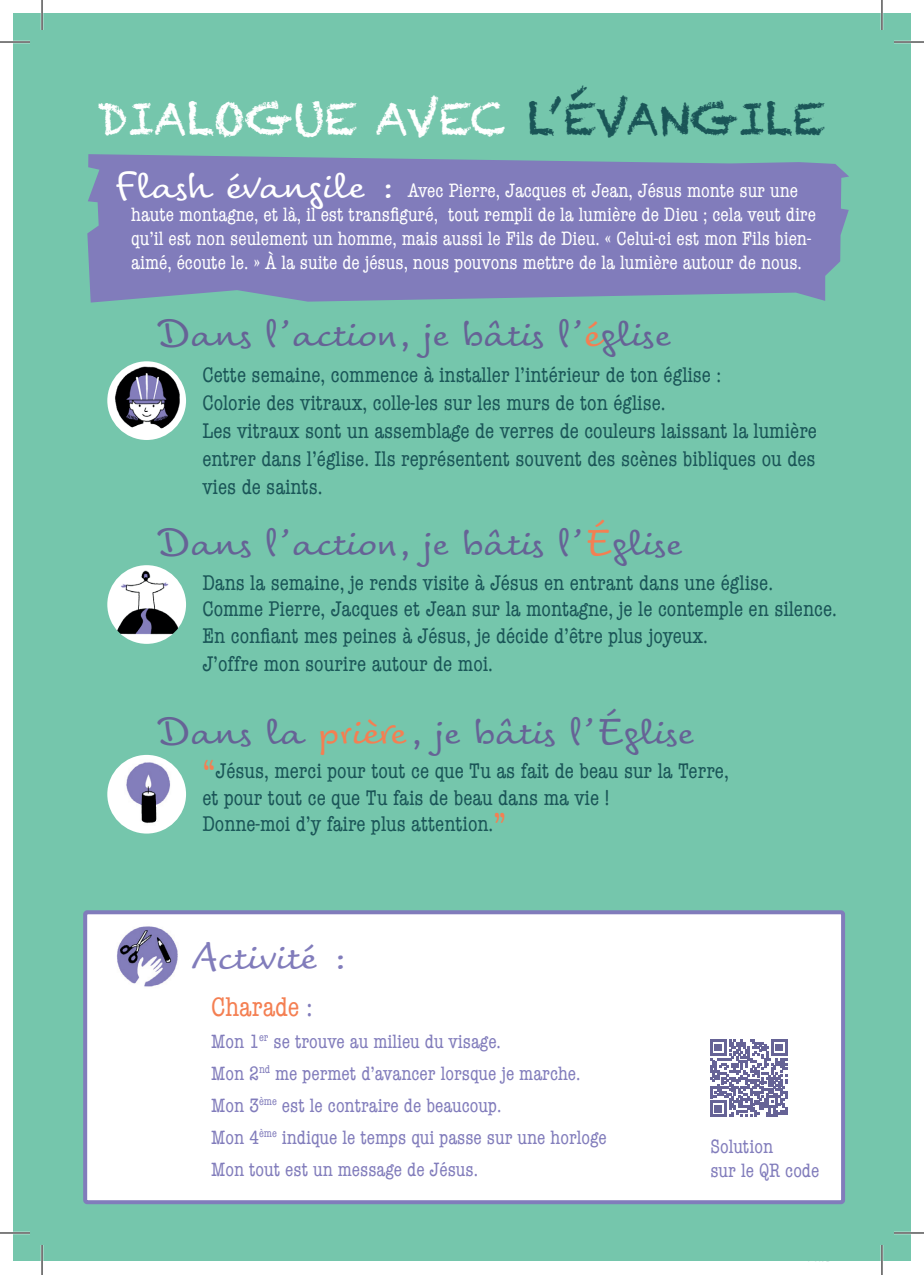
<style>
.page{position:relative;width:924px;height:1275px;background:#fff}
.page>*{position:absolute;margin:0;border:0;box-sizing:border-box;transform-origin:0 0}
.t1{font:44px "Chalkduster";color:#fff}
.t2{font:36px "Tornac";color:#666396}
.t3{font:36px "Tornac";color:#817cbb}
.t4{font:condensed 28px "American Typewriter";color:#f47f52}
.t5{font:condensed 22px/28px "American Typewriter";color:#1a5557}
.t6{font:condensed 20px/24px "American Typewriter";color:#fff}
.t7{font:condensed 20px/32px "American Typewriter";color:#817cbb}
.s1{color:#1a5557}
.s2{font-family:"Tornac";font-stretch:normal;font-size:36px}
.s3{color:#f47f52}
.s4{font-size:36px;color:#f47f52}
.s5{color:#817cbb}
</style>
<div class="page">
<div style="left:14px;top:14px;width:28px;height:1247px;background:#75c6ac"></div>
<div style="left:42px;top:14px;width:867px;height:1247px;background:#75c6ac"></div>
<svg style="left:87px;top:154px;width:761px;height:148px;background:#7f82b9"></svg>
<div style="left:85px;top:912px;width:757px;height:290px;background:#fff;border-radius:2px"></div>
<div style="left:83px;top:910px;width:761px;height:294px;border:4px solid #817cbb;border-radius:2px"></div>
<img style="left:107px;top:361px;width:79px;height:79px;border-radius:39px">
<img style="left:107px;top:565px;width:79px;height:79px;border-radius:39px">
<img style="left:107px;top:755px;width:79px;height:78px;border-radius:39px">
<img style="left:108px;top:917px;width:79px;height:79px;border-radius:39px">
<svg style="left:710px;top:1039px;width:77px;height:78px"></svg>
<hr style="left:0;top:41px;width:30px;height:2px;background:#fff">
<hr style="left:893px;top:41px;width:30px;height:2px;background:#fff">
<hr style="left:0;top:1231px;width:30px;height:3px;background:#fff">
<hr style="left:893px;top:1231px;width:30px;height:3px;background:#fff">
<hr style="left:41px;top:0;width:2px;height:30px;background:#fff">
<hr style="left:41px;top:1245px;width:2px;height:30px;background:#fff">
<hr style="left:880px;top:0;width:2px;height:30px;background:#fff">
<hr style="left:880px;top:1245px;width:2px;height:30px;background:#fff">
<hr style="left:0;top:42px;width:30px;height:1px;background:#000">
<hr style="left:893px;top:42px;width:30px;height:1px;background:#000">
<hr style="left:0;top:1232px;width:30px;height:1px;background:#000">
<hr style="left:893px;top:1232px;width:30px;height:1px;background:#000">
<hr style="left:42px;top:0;width:1px;height:30px;background:#000">
<hr style="left:42px;top:1245px;width:1px;height:30px;background:#000">
<hr style="left:881px;top:0;width:1px;height:30px;background:#000">
<hr style="left:881px;top:1245px;width:1px;height:30px;background:#000">
<h1 class="t1" style="left:97px;top:93px;width:729px">DIALOGUE AVEC <span class="s1">L’ÉVANGILE</span></h1>
<p class="t6" style="left:131px;top:177px;width:686px;text-indent:-17px"><span class="s2">Flash évangile :</span> Avec Pierre, Jacques et Jean, Jésus monte sur une haute montagne, et là, il est transfiguré, tout rempli de la lumière de Dieu ; cela veut dire qu’il est non seulement un homme, mais aussi le Fils de Dieu. « Celui-ci est mon Fils bien&shy;aimé, écoute le. » À la suite de jésus, nous pouvons mettre de la lumière autour de nous.</p>
<h2 class="t2" style="left:157px;top:310px;width:515px">Dans l’action, je bâtis l’<span class="s3">é</span>glise</h2>
<p class="t5" style="left:202px;top:360px;width:616px">Cette semaine, commence à installer l’intérieur de ton église :<br>Colorie des vitraux, colle-les sur les murs de ton église.<br>Les vitraux sont un assemblage de verres de couleurs laissant la lumière entrer dans l’église. Ils représentent souvent des scènes bibliques ou des vies de saints.</p>
<h2 class="t2" style="left:157px;top:519px;width:527px">Dans l’action, je bâtis l’<span class="s3">É</span>glise</h2>
<p class="t5" style="left:202px;top:568px;width:635px;line-height:26.4px">Dans la semaine, je rends visite à Jésus en entrant dans une église.<br>Comme Pierre, Jacques et Jean sur la montagne, je le contemple en silence.<br>En confiant mes peines à Jésus, je décide d’être plus joyeux.</p>
<p class="t5" style="left:202px;top:649px;width:292px">J’offre mon sourire autour de moi.</p>
<h2 class="t2" style="left:157px;top:708px;width:538px">Dans la <span class="s3">prière</span>, je bâtis l’Église</h2>
<p class="t5" style="left:202px;top:757px;width:527px;line-height:26.4px"><span class="s4">“</span>Jésus, merci pour tout ce que Tu as fait de beau sur la Terre, et pour tout ce que Tu fais de beau dans ma vie !<br>Donne-moi d’y faire plus attention.<span class="s4">”</span></p>
<h2 class="t3" style="left:192px;top:933px;width:156px">Activité :</h2>
<p class="t4" style="left:211px;top:985px;width:103px">Charade <span class="s5">:</span></p>
<p class="t7" style="left:211px;top:1024px;width:397px">Mon 1<sup>er</sup> se trouve au milieu du visage.<br>Mon 2<sup>nd</sup> me permet d’avancer lorsque je marche.<br>Mon 3<sup>ème</sup> est le contraire de beaucoup.<br>Mon 4<sup>ème</sup> indique le temps qui passe sur une horloge Mon tout est un message de Jésus.</p>
<p class="t7" style="left:710px;top:1133px;width:110px;line-height:24px">Solution<br>sur le QR code</p>
</div>
